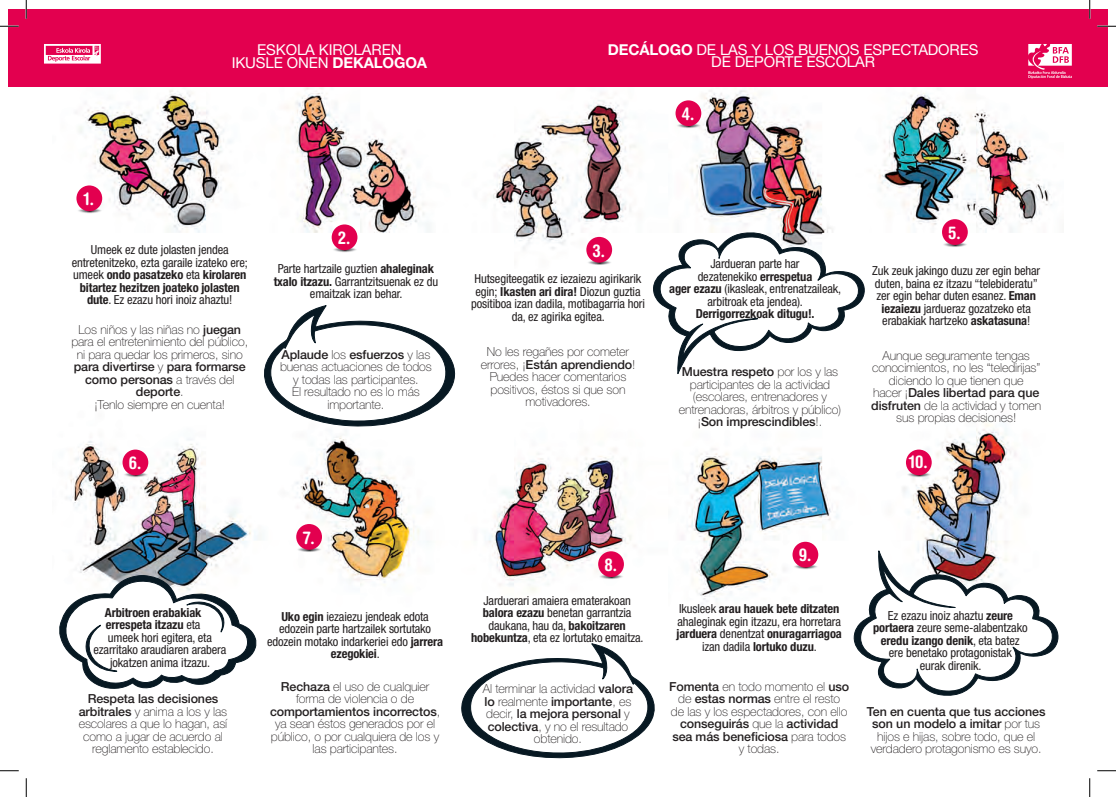
<style>
.page{position:relative;width:1116px;height:797px;background:#fff}
.page>*{position:absolute;margin:0;border:0;box-sizing:border-box;transform-origin:0 0}
.t1{font:700 condensed 17.5px "Helvetica Rounded";color:#fff}
.t2{font:15px/12.5px "Helvetica Neue LT Std";letter-spacing:-.01em;color:#fff;text-align:center}
.t3{font:100 12.5px/12.5px "Helvetica Neue LT Std";letter-spacing:-.01em;color:#231f20;text-align:center}
.t4{font:condensed 12.5px/12.5px "Helvetica Neue LT Std";letter-spacing:-.01em;color:#231f20;text-align:center}
.t5{font:700 condensed 12.5px "Helvetica Neue LT Std";letter-spacing:-.01em;color:#231f20}
.s1{font-weight:700}
.s2{font-weight:500}
.s3{font-weight:400}
</style>
<div class="page">
<img style="left:53px;top:86px;width:1010px;height:561px">
<svg style="left:259px;top:305px;width:196px;height:123px"></svg>
<svg style="left:461px;top:643px;width:198px;height:116px"></svg>
<svg style="left:648px;top:230px;width:223px;height:146px"></svg>
<svg style="left:59px;top:575px;width:197px;height:114px"></svg>
<svg style="left:849px;top:548px;width:214px;height:148px"></svg>
<svg style="left:76px;top:208px;width:26px;height:6px"></svg>
<div style="left:76px;top:185px;width:26px;height:26px;background:#e3004f;border-radius:50%"></div>
<svg style="left:296px;top:546px;width:26px;height:6px"></svg>
<div style="left:296px;top:524px;width:26px;height:26px;background:#e3004f;border-radius:50%"></div>
<svg style="left:675px;top:123px;width:26px;height:6px"></svg>
<div style="left:675px;top:100px;width:26px;height:26px;background:#e3004f;border-radius:50%"></div>
<svg style="left:906px;top:472px;width:25px;height:6px"></svg>
<div style="left:906px;top:449px;width:25px;height:26px;background:#e3004f;border-radius:50%"></div>
<svg style="left:332px;top:247px;width:25px;height:6px"></svg>
<div style="left:332px;top:224px;width:25px;height:26px;background:#e3004f;border-radius:50%"></div>
<svg style="left:598px;top:573px;width:26px;height:6px"></svg>
<div style="left:598px;top:551px;width:26px;height:26px;background:#e3004f;border-radius:50%"></div>
<svg style="left:942px;top:242px;width:25px;height:5px"></svg>
<div style="left:942px;top:219px;width:25px;height:26px;background:#e3004f;border-radius:50%"></div>
<svg style="left:586px;top:259px;width:26px;height:6px"></svg>
<div style="left:586px;top:237px;width:26px;height:26px;background:#e3004f;border-radius:50%"></div>
<svg style="left:792px;top:564px;width:26px;height:6px"></svg>
<div style="left:792px;top:541px;width:26px;height:26px;background:#e3004f;border-radius:50%"></div>
<svg style="left:122px;top:472px;width:26px;height:6px"></svg>
<div style="left:122px;top:449px;width:26px;height:26px;background:#e3004f;border-radius:50%"></div>
<div style="left:9px;top:9px;width:549px;height:77px;background:#e3004f"></div>
<div style="left:558px;top:9px;width:549px;height:77px;background:#e3004f"></div>
<svg style="left:44px;top:44px;width:57px;height:20px"></svg>
<svg style="left:1028px;top:44px;width:44px;height:35px"></svg>
<svg style="left:0;top:25px;width:19px;height:2px"></svg>
<svg style="left:1097px;top:25px;width:18px;height:2px"></svg>
<svg style="left:0;top:770px;width:19px;height:1px"></svg>
<svg style="left:1097px;top:770px;width:18px;height:1px"></svg>
<svg style="left:25px;top:0;width:2px;height:19px"></svg>
<svg style="left:25px;top:778px;width:2px;height:19px"></svg>
<svg style="left:1088px;top:0;width:2px;height:19px"></svg>
<svg style="left:1089px;top:778px;width:1px;height:19px"></svg>
<h1 class="t1" style="left:84px;top:188px;width:12px">1.</h1>
<p class="t2" style="left:232px;top:43px;width:197px;line-height:13.1px">ESKOLA KIROLAREN<br>IKUSLE ONEN <span class="s1">DEKALOGOA</span></p>
<p class="t2" style="left:608px;top:43px;width:372px"><span class="s1">DECÁLOGO</span> DE LAS Y LOS BUENOS ESPECTADORES<br>DE DEPORTE ESCOLAR</p>
<h1 class="t1" style="left:681px;top:103px;width:14px">4.</h1>
<p class="t4" style="left:72px;top:244px;width:178px">Umeek ez dute jolasten jendea entretenitzeko, ezta garaile izateko ere; umeek <span class="s1">ondo pasatzeko</span> eta <span class="s1">kirolaren bitartez hezitzen joateko jolasten dute</span>. Ez ezazu hori inoiz ahaztu!</p>
<p class="t3" style="left:71px;top:323px;width:178px">Los niños y las niñas no <span class="s2">juegan </span>para el entretenimiento del público, ni para quedar los primeros, sino <span class="s2">para divertirse</span> y <span class="s2">para formarse como personas</span> a través del <span class="s2">deporte</span>.<br>¡Tenlo siempre en cuenta!</p>
<h1 class="t1" style="left:129px;top:452px;width:14px">6.</h1>
<h1 class="t1" style="left:338px;top:227px;width:14px">2.</h1>
<h1 class="t1" style="left:592px;top:240px;width:14px">3.</h1>
<h1 class="t1" style="left:948px;top:222px;width:14px">5.</h1>
<p class="t4" style="left:669px;top:257px;width:174px">Jardueran parte har<br>dezatenekiko <span class="s1">errespetua<br>ager ezazu</span> (ikasleak, entrenatzaileak, arbitroak eta jendea).</p>
<p class="t5" style="left:696px;top:306px;width:120px">Derrigorrezkoak ditugu!.</p>
<p class="t4" style="left:274px;top:262px;width:166px">Parte hartzaile guztien <span class="s1">ahaleginak txalo itzazu.</span> Garrantzitsuenak ez du emaitzak izan behar.</p>
<p class="t4" style="left:471px;top:272px;width:175px">Hutsegiteegatik ez iezaiezu agirikarik egin; <span class="s1">Ikasten ari dira!</span> Diozun guztia positiboa izan dadila, motibagarria hori da, ez agirika egitea.</p>
<p class="t4" style="left:872px;top:265px;width:169px">Zuk zeuk jakingo duzu zer egin behar duten, baina ez itzazu “telebideratu” zer egin behar duten esanez. <span class="s1">Eman iezaiezu</span> jardueraz gozatzeko eta erabakiak hartzeko <span class="s1">askatasuna</span>!</p>
<p class="t3" style="left:280px;top:348px;width:153px"><span class="s2">Aplaude</span> los <span class="s2">esfuerzos</span> y las buenas actuaciones de todos y todas las participantes.<br>El resultado no es lo más importante.</p>
<p class="t3" style="left:480px;top:345px;width:156px">No les regañes por cometer errores, ¡<span class="s2">Están aprendiendo</span>!<br>Puedes hacer comentarios positivos, éstos si que son motivadores.</p>
<p class="t3" style="left:871px;top:349px;width:171px">Aunque seguramente tengas conocimientos, no les “teledirijas” diciendo lo que tienen que<br>hacer ¡<span class="s2">Dales libertad para que disfruten</span> de la actividad y tomen sus propias decisiones!</p>
<p class="t3" style="left:679px;top:366px;width:164px"><span class="s2">Muestra respeto</span> por los y las participantes de la actividad (escolares, entrenadores y entrenadoras, árbitros y público) ¡<span class="s2">Son imprescindibles</span>!.</p>
<h1 class="t1" style="left:909px;top:451px;width:20px">10.</h1>
<p class="t5" style="left:105px;top:604px;width:98px">Arbitroen erabakiak</p>
<p class="t5" style="left:106px;top:617px;width:96px">errespeta itzazu <span class="s3">eta</span></p>
<p class="t4" style="left:108px;top:631px;width:105px">umeek hori egitera, eta</p>
<p class="t4" style="left:93px;top:643px;width:134px">ezarritako araudiaren arabera</p>
<p class="t4" style="left:110px;top:656px;width:102px">jokatzen anima itzazu.</p>
<p class="t3" style="left:79px;top:692px;width:150px"><span class="s2">Respeta las decisiones arbitrales</span> y anima a los y las escolares a que lo hagan, así como a jugar de acuerdo al reglamento establecido.</p>
<h1 class="t1" style="left:303px;top:527px;width:13px">7.</h1>
<p class="t4" style="left:267px;top:609px;width:178px"><span class="s1">Uko egin</span> iezaiezu jendeak edota edozein parte hartzailek sortutako edozein motako indarkeriei edo <span class="s1">jarrera ezegokiei</span>.</p>
<h1 class="t1" style="left:604px;top:554px;width:14px">8.</h1>
<h1 class="t1" style="left:798px;top:544px;width:14px">9.</h1>
<p class="t4" style="left:471px;top:594px;width:174px">Jarduerari amaiera ematerakoan <span class="s1">balora ezazu</span> benetan garrantzia daukana, hau da, <span class="s1">bakoitzaren hobekuntza</span>, eta ez lortutako emaitza.</p>
<p class="t4" style="left:676px;top:602px;width:167px">Ikusleek <span class="s1">arau hauek bete ditzaten </span>ahaleginak egin itzazu, era horretara <span class="s1">jarduera</span> denentzat <span class="s1">onuragarriagoa </span>izan dadila <span class="s1">lortuko duzu</span>.</p>
<p class="t3" style="left:270px;top:680px;width:172px"><span class="s2">Rechaza</span> el uso de cualquier forma de violencia o de <span class="s2">comportamientos incorrectos</span>, ya sean éstos generados por el público, o por cualquiera de los y las participantes.</p>
<p class="t3" style="left:483px;top:682px;width:152px">Al terminar la actividad <span class="s2">valora lo</span> realmente <span class="s2">importante</span>, es decir, <span class="s2">la mejora personal</span> y <span class="s2">colectiva</span>, y no el resultado obtenido.</p>
<p class="t3" style="left:669px;top:680px;width:182px"><span class="s2">Fomenta</span> en todo momento el <span class="s2">uso </span>de <span class="s2">estas normas</span> entre el resto<br>de las y los espectadores, con ello <span class="s2">conseguirás</span> que la <span class="s2">actividad sea más beneficiosa</span> para todos y todas.</p>
<p class="t4" style="left:873px;top:609px;width:156px">Ez ezazu inoiz ahaztu <span class="s1">zeure portaera</span> zeure seme-alabentzako <span class="s1">eredu izango denik</span>, eta batez ere benetako protagonistak<br>eurak direnik.</p>
<p class="t3" style="left:867px;top:705px;width:180px"><span class="s2">Ten en cuenta que tus acciones son un modelo a imitar</span> por tus hijos e hijas, sobre todo, que el verdadero protagonismo es suyo.</p>
</div>
